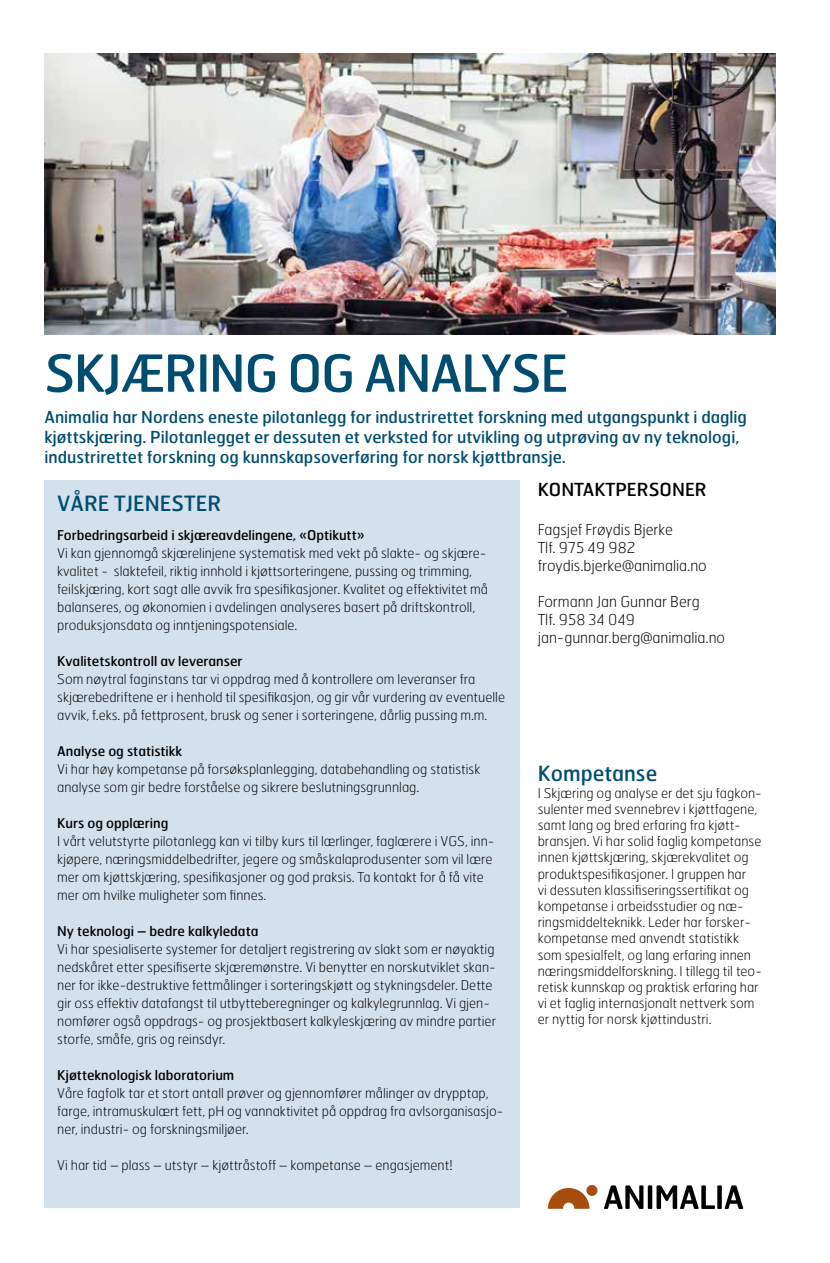
<style>
.page{position:relative;width:830px;height:1263px;background:#fff}
.page>*{position:absolute;margin:0;border:0;box-sizing:border-box;transform-origin:0 0}
.t1{font:51px "Hermes";letter-spacing:-.03em;color:#004d70}
.t2{font:21px "Hermes";color:#004d70}
.t3{font:18px "Hermes";color:#000}
.t4{font:16.5px/19.8px "Hermes";color:#004d70}
.t5{font:100 15px/18px "Hermes";color:#000}
.t6{font:100 13.5px/18px "Hermes";color:#000}
.t7{font:13.5px "Hermes";color:#000}
</style>
<div class="page">
<img style="left:44px;top:53px;width:731px;height:281px">
<div style="left:44px;top:481px;width:475px;height:727px;background:#d3e1ec"></div>
<svg style="left:604px;top:1185px;width:39px;height:24px"></svg>
<div style="left:647px;top:1185px;width:5px;height:24px;background:#000"></div>
<svg style="left:656px;top:1185px;width:58px;height:24px"></svg>
<svg style="left:717px;top:1185px;width:4px;height:24px"></svg>
<svg style="left:724px;top:1185px;width:18px;height:24px"></svg>
<div style="left:586px;top:1185px;width:11px;height:11px;background:#a84d10;border-radius:50%"></div>
<svg style="left:547px;top:1188px;width:42px;height:21px"></svg>
<h1 class="t1" style="left:480px;top:341px;width:58px">yse</h1>
<p class="t4" style="left:44px;top:407px;width:703px">Animalia har Nordens eneste pilotanlegg for industrirettet forskning med utgangspunkt i daglig kjøttskjæring. Pilotanlegget er dessuten et verksted for utvikling og utprøving av ny teknologi, industrirettet forskning og kunnskapsoverføring for norsk kjøttbransje.</p>
<h3 class="t3" style="left:537px;top:477px;width:170px">KONTAKTPERSONER</h3>
<p class="t5" style="left:537px;top:520px;width:170px">Fagsjef Frøydis Bjerke<br>Tlf. 975 49 982 froydis.bjerke@animalia.no</p>
<p class="t5" style="left:537px;top:592px;width:189px">Formann Jan Gunnar Berg<br>Tlf. 958 34 049 jan-gunnar.berg@animalia.no</p>
<h1 class="t1" style="left:44px;top:341px;width:148px">Skjæring</h1>
<h1 class="t1" style="left:287px;top:341px;width:108px">og anal</h1>
<h2 class="t2" style="left:57px;top:490px;width:165px">VÅRE TJENESTER</h2>
<p class="t7" style="left:57px;top:526px;width:308px">Forbedringsarbeid i skjæreavdelingene, «Optikutt»</p>
<p class="t6" style="left:57px;top:544px;width:432px">Vi kan gjennomgå skjærelinjene systematisk med vekt på slakte- og skjære&shy;kvalitet - slaktefeil, riktig innhold i kjøttsorteringene, pussing og trimming, feilskjæring, kort sagt alle avvik fra spesifikasjoner. Kvalitet og effektivitet må balanseres, og økonomien i avdelingen analyseres basert på driftskontroll, produksjonsdata og inntjeningspotensiale.</p>
<p class="t7" style="left:57px;top:652px;width:187px">Kvalitetskontroll av leveranser</p>
<p class="t6" style="left:57px;top:670px;width:449px">Som nøytral faginstans tar vi oppdrag med å kontrollere om leveranser fra skjærebedriftene er i henhold til spesifikasjon, og gir vår vurdering av eventuelle avvik, f.eks. på fettprosent, brusk og sener i sorteringene, dårlig pussing m.m.</p>
<p class="t7" style="left:57px;top:742px;width:126px">Analyse og statistikk</p>
<p class="t6" style="left:57px;top:760px;width:424px">Vi har høy kompetanse på forsøksplanlegging, databehandling og statistisk analyse som gir bedre forståelse og sikrere beslutningsgrunnlag.</p>
<p class="t7" style="left:57px;top:814px;width:112px">Kurs og opplæring</p>
<p class="t6" style="left:57px;top:832px;width:438px">I vårt velutstyrte pilotanlegg kan vi tilby kurs til lærlinger, faglærere i VGS, inn&shy;kjøpere, næringsmiddelbedrifter, jegere og småskalaprodusenter som vil lære mer om kjøttskjæring, spesifikasjoner og god praksis. Ta kontakt for å få vite mer om hvilke muligheter som finnes.</p>
<p class="t7" style="left:57px;top:922px;width:202px">Ny teknologi – bedre kalkyledata</p>
<p class="t6" style="left:57px;top:940px;width:440px">Vi har spesialiserte systemer for detaljert registrering av slakt som er nøyaktig nedskåret etter spesifiserte skjæremønstre. Vi benytter en norskutviklet skan&shy;ner for ikke-destruktive fettmålinger i sorteringskjøtt og stykningsdeler. Dette gir oss effektiv datafangst til utbytteberegninger og kalkylegrunnlag. Vi gjen&shy;nomfører også oppdrags- og prosjektbasert kalkyleskjæring av mindre partier storfe, småfe, gris og reinsdyr.</p>
<p class="t7" style="left:57px;top:1066px;width:178px">Kjøtteknologisk laboratorium</p>
<p class="t6" style="left:57px;top:1084px;width:447px">Våre fagfolk tar et stort antall prøver og gjennomfører målinger av drypptap, farge, intramuskulært fett, pH og vannaktivitet på oppdrag fra avlsorganisasjo&shy;ner, industri- og forskningsmiljøer.</p>
<p class="t6" style="left:57px;top:1156px;width:396px">Vi har tid – plass – utstyr – kjøttråstoff – kompetanse – engasjement!</p>
<h2 class="t2" style="left:537px;top:760px;width:121px">Kompetanse</h2>
<p class="t6" style="left:537px;top:784px;width:226px;line-height:16.2px">I Skjæring og analyse er det sju fagkon&shy;sulenter med svennebrev i kjøttfagene, samt lang og bred erfaring fra kjøtt&shy;bransjen. Vi har solid faglig kompetanse innen kjøttskjæring, skjærekvalitet og produktspesifikasjoner. I gruppen har<br>vi dessuten klassifiseringssertifikat og kompetanse i arbeidsstudier og næ&shy;ringsmiddelteknikk. Leder har forsker&shy;kompetanse med anvendt statistikk som spesialfelt, og lang erfaring innen næringsmiddelforskning. I tillegg til teo&shy;retisk kunnskap og praktisk erfaring har vi et faglig internasjonalt nettverk som er nyttig for norsk kjøttindustri.</p>
</div>
